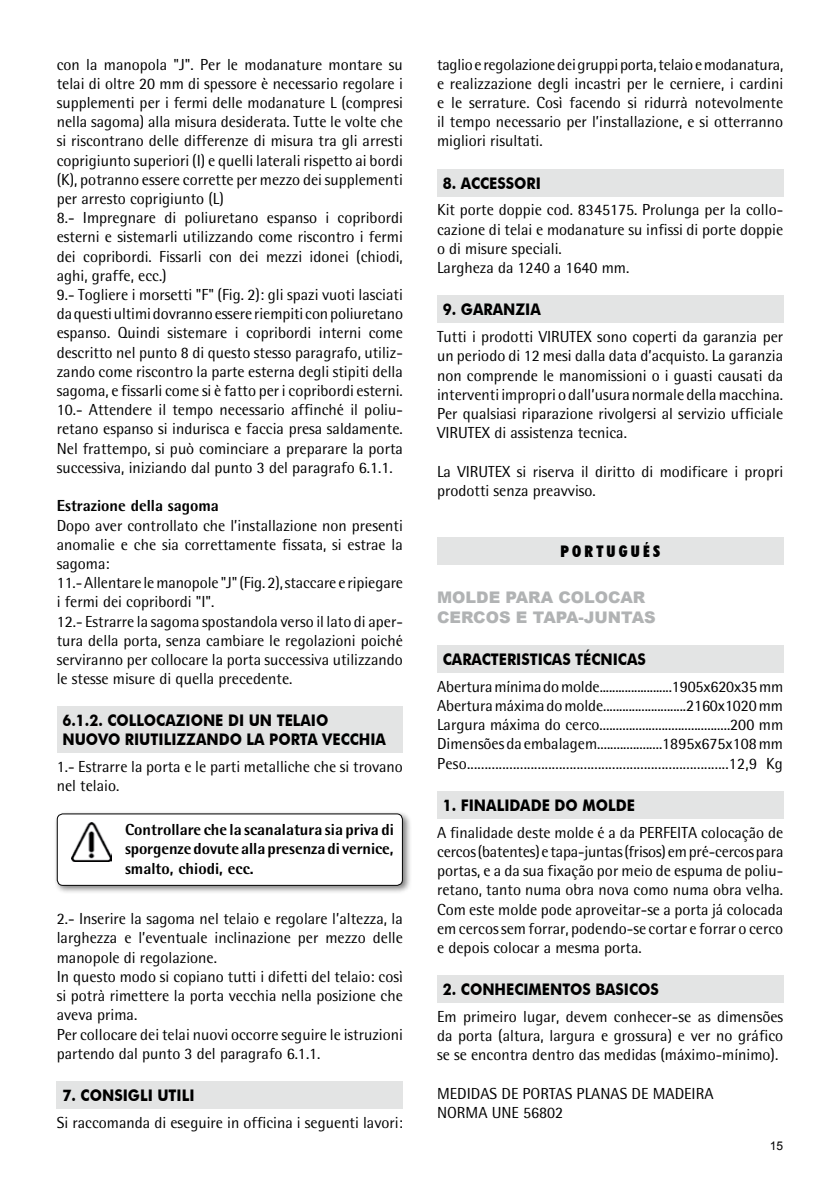
<style>
.page{position:relative;width:840px;height:1191px;background:#fff}
.page>*{position:absolute;margin:0;border:0;box-sizing:border-box;transform-origin:0 0}
.t1{font:16px/19.2px "Rotis Semi Sans";color:#000}
.t2{font:700 16px/19.2px "Futura BT";color:#000;scale:.9 1}
.t3{font:800 16px/19.2px "Rotis Semi Sans";color:#000;text-align:justify}
.t4{font:900 16px/19.2px "Arial";color:#b1b3b4}
.t5{font:900 condensed 16px "Futura BT";letter-spacing:.2em;color:#000}
.t6{font:12px "Arial";color:#000}
</style>
<div class="page">
<div style="left:57px;top:706px;width:345px;height:46px;background:#e3e4e4"></div>
<div style="left:53px;top:810px;width:359px;height:84px;background:#000;opacity:.5"></div>
<div style="left:57px;top:814px;width:345px;height:71px;background:#fff;border-radius:6px"></div>
<img style="left:72px;top:822px;width:39px;height:39px">
<div style="left:57px;top:813px;width:345px;height:73px;border:1px solid #000;border-radius:6px"></div>
<div style="left:57px;top:1081px;width:345px;height:27px;background:#e3e4e4"></div>
<div style="left:437px;top:169px;width:345px;height:27px;background:#e3e4e4"></div>
<div style="left:437px;top:295px;width:345px;height:28px;background:#e3e4e4"></div>
<div style="left:437px;top:537px;width:345px;height:28px;background:#e3e4e4"></div>
<div style="left:437px;top:645px;width:345px;height:27px;background:#e3e4e4"></div>
<div style="left:437px;top:791px;width:345px;height:27px;background:#e3e4e4"></div>
<div style="left:437px;top:975px;width:345px;height:27px;background:#e3e4e4"></div>
<p class="t1" style="left:57px;top:54px;width:347px">con la manopola "J". Per le modanature montare su telai di oltre 20 mm di spessore è necessario regolare i supplementi per i fermi delle modanature L (compresi nella sagoma) alla misura desiderata. Tutte le volte che si riscontrano delle differenze di misura tra gli arresti coprigiunto superiori (I) e quelli laterali rispetto ai bordi (K), potranno essere corrette per mezzo dei supplementi per arresto coprigiunto (L)<br>8.- Impregnare di poliuretano espanso i copribordi esterni e sistemarli utilizzando come riscontro i fermi dei copribordi. Fissarli con dei mezzi idonei (chiodi, aghi, graffe, ecc.)<br>9.- Togliere i morsetti "F" (Fig. 2): gli spazi vuoti lasciati da questi ultimi dovranno essere riempiti con poliuretano espanso. Quindi sistemare i copribordi interni come descritto nel punto 8 di questo stesso paragrafo, utiliz&shy;zando come riscontro la parte esterna degli stipiti della sagoma, e fissarli come si è fatto per i copribordi esterni.<br>10.- Attendere il tempo necessario affinché il poliu&shy;retano espanso si indurisca e faccia presa saldamente.<br>Nel frattempo, si può cominciare a preparare la porta successiva, iniziando dal punto 3 del paragrafo 6.1.1.</p>
<p class="t3" style="left:57px;top:496px;width:163px">Estrazione della sagoma</p>
<p class="t1" style="left:57px;top:515px;width:348px">Dopo aver controllato che l’installazione non presenti anomalie e che sia correttamente fissata, si estrae la sagoma:<br>11.- Allentare le manopole "J" (Fig. 2), staccare e ripiegare i fermi dei copribordi "I".<br>12.- Estrarre la sagoma spostandola verso il lato di aper&shy;tura della porta, senza cambiare le regolazioni poiché serviranno per collocare la porta successiva utilizzando le stesse misure di quella precedente.</p>
<p class="t2" style="left:62px;top:710px;width:361px">6.1.2. COLLOCAZIONE DI UN TELAIO<br>NUOVO RIUTILIZZANDO LA PORTA VECCHIA</p>
<p class="t1" style="left:57px;top:756px;width:347px">1.- Estrarre la porta e le parti metalliche che si trovano nel telaio.</p>
<p class="t3" style="left:125px;top:820px;width:270px">Controllare che la scanalatura sia priva di sporgenze dovute alla presenza di vernice, smalto, chiodi, ecc.</p>
<p class="t1" style="left:57px;top:909px;width:347px">2.- Inserire la sagoma nel telaio e regolare l’altezza, la larghezza e l’eventuale inclinazione per mezzo delle manopole di regolazione.<br>In questo modo si copiano tutti i difetti del telaio: così si potrà rimettere la porta vecchia nella posizione che aveva prima.<br>Per collocare dei telai nuovi occorre seguire le istruzioni partendo dal punto 3 del paragrafo 6.1.1.</p>
<p class="t2" style="left:63px;top:1085px;width:148px">7. CONSIGLI UTILI</p>
<p class="t1" style="left:57px;top:1112px;width:347px">Si raccomanda di eseguire in officina i seguenti lavori:</p>
<p class="t1" style="left:437px;top:54px;width:347px;text-align:justify">taglio e regolazione dei gruppi porta, telaio e modanatura, e realizzazione degli incastri per le cerniere, i cardini e le serrature. Così facendo si ridurrà notevolmente il tempo necessario per l’installazione, e si otterranno migliori risultati.</p>
<p class="t2" style="left:442px;top:173px;width:110px">8. ACCESSORI</p>
<p class="t1" style="left:437px;top:200px;width:347px">Kit porte doppie cod. 8345175. Prolunga per la collo&shy;cazione di telai e modanature su infissi di porte doppie o di misure speciali.<br>Largheza da 1240 a 1640 mm.</p>
<p class="t2" style="left:442px;top:300px;width:110px">9. GARANZIA</p>
<p class="t1" style="left:437px;top:327px;width:347px;text-align:justify">Tutti i prodotti VIRUTEX sono coperti da garanzia per un periodo di 12 mesi dalla data d’acquisto. La garanzia non comprende le manomissioni o i guasti causati da interventi impropri o dall’usura normale della macchina.<br>Per qualsiasi riparazione rivolgersi al servizio ufficiale VIRUTEX di assistenza tecnica.</p>
<p class="t1" style="left:437px;top:461px;width:347px">La VIRUTEX si riserva il diritto di modificare i propri prodotti senza preavviso.</p>
<p class="t5" style="left:560px;top:542px;width:101px">PORTUGUÉS</p>
<p class="t4" style="left:437px;top:587px;width:220px">MOLDE PARA COLOCAR<br>CERCOS E TAPA-JUNTAS</p>
<p class="t2" style="left:442px;top:649px;width:227px">CARACTERISTICAS TÉCNICAS</p>
<p class="t1" style="left:437px;top:676px;width:347px;text-align:justify">Abertura mínima do molde.......................1905x620x35 mm Abertura máxima do molde..........................2160x1020 mm Largura máxima do cerco........................................200 mm Dimensões da embalagem....................1895x675x108 mm Peso..........................................................................12,9 Kg</p>
<p class="t2" style="left:442px;top:795px;width:215px">1. FINALIDADE DO MOLDE</p>
<p class="t1" style="left:437px;top:822px;width:348px;text-align:justify">A finalidade deste molde é a da PERFEITA colocação de cercos (batentes) e tapa-juntas (frisos) em pré-cercos para portas, e a da sua fixação por meio de espuma de poliu&shy;retano, tanto numa obra nova como numa obra velha.<br>Com este molde pode aproveitar-se a porta já colocada em cercos sem forrar, podendo-se cortar e forrar o cerco e depois colocar a mesma porta.</p>
<p class="t2" style="left:442px;top:979px;width:241px">2. CONHECIMENTOS BASICOS</p>
<p class="t1" style="left:437px;top:1007px;width:347px;text-align:justify">Em primeiro lugar, devem conhecer-se as dimensões da porta (altura, largura e grossura) e ver no gráfico se se encontra dentro das medidas (máximo-mínimo).</p>
<p class="t1" style="left:437px;top:1083px;width:278px">MEDIDAS DE PORTAS PLANAS DE MADEIRA<br>NORMA UNE 56802</p>
<p class="t6" style="left:769px;top:1138px;width:15px">15</p>
</div>
